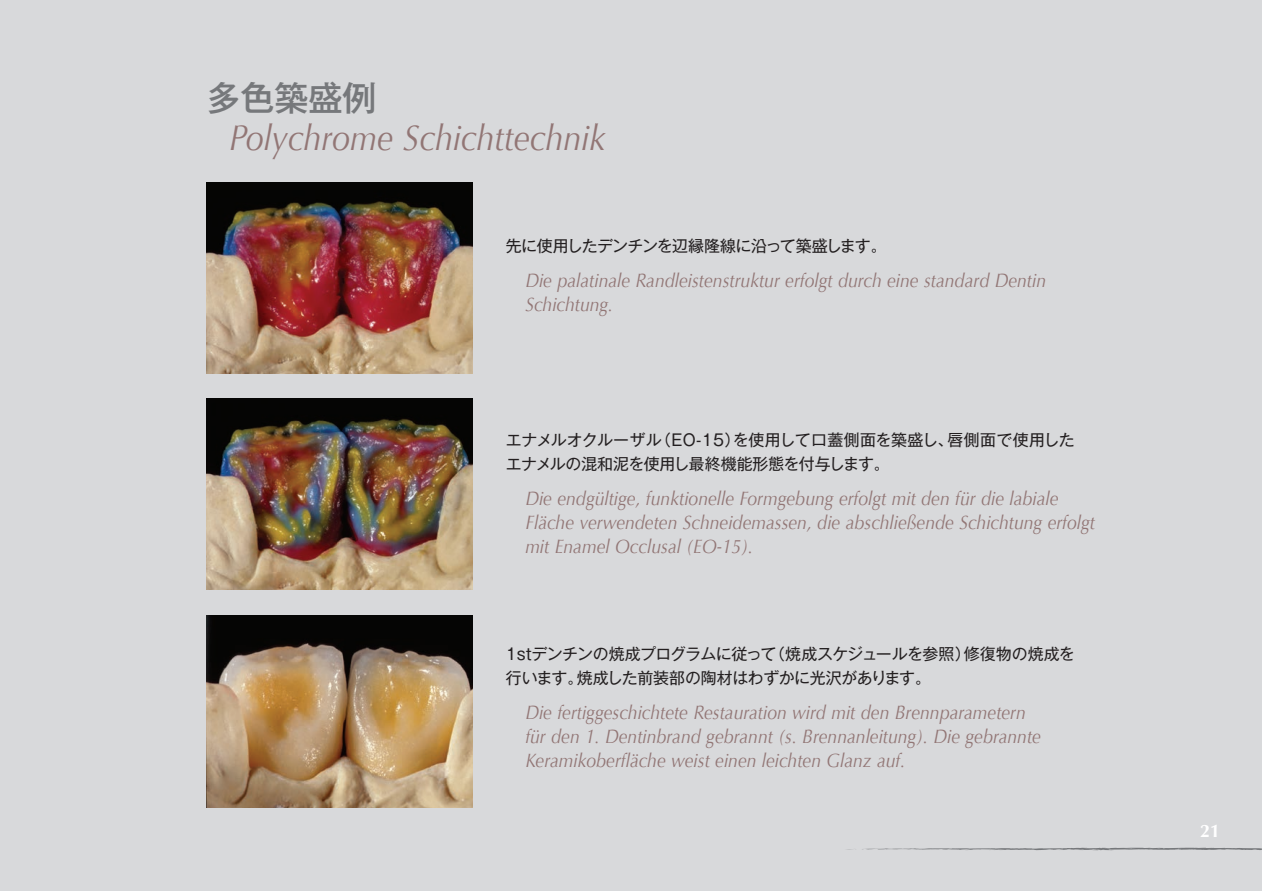
<style>
.page{position:relative;width:1262px;height:891px;background:#fff}
.page>*{position:absolute;margin:0;border:0;box-sizing:border-box;transform-origin:0 0}
.t1{font:italic 36px "Optima";color:#927675;scale:.9 1}
.t2{font:500 34.05px "Gothic MB101 Pr 6 N";color:#76787b}
.t3{font:italic 19.5px/24px "Optima";color:#927675;scale:.9 1}
.t4{font:700 18px "Optima";color:#fff}
.t5{font:15.9px/23.4px "Gothic MB101 Pr 6 N";letter-spacing:-.025em;color:#231f20}
.s1{font-size:36px}
</style>
<div class="page">
<div style="left:0;top:0;width:1262px;height:890px;background:#d8d9db"></div>
<svg style="left:847px;top:847px;width:415px;height:4px"></svg>
<img style="left:206px;top:616px;width:266px;height:191px">
<img style="left:206px;top:398px;width:266px;height:192px">
<img style="left:206px;top:182px;width:266px;height:191px">
<h2 class="t2" style="left:206px;top:70px;width:172px">多色築盛例</h2>
<h1 class="t1" style="left:229px;top:117px;width:420px">Polychrome Schichttechnik</h1>
<p class="t3" style="left:265px;top:139px;width:325px"><span class="s1">Titel Duits</span> (nur mit Basic Set)</p>
<p class="t5" style="left:506px;top:233px;width:382px">先に使用したデンチンを辺縁隆線に沿って築盛します。</p>
<p class="t3" style="left:525px;top:268px;width:580px">Die palatinale Randleistenstruktur erfolgt durch eine standard Dentin<br>Schichtung.</p>
<p class="t3" style="left:561px;top:287px;width:61px">tekst D</p>
<p class="t5" style="left:506px;top:427px;width:570px">エナメルオクルーザル（EO-15）を使用して口蓋側面を築盛し、唇側面で使用したエナメルの混和泥を使用し最終機能形態を付与します。</p>
<p class="t3" style="left:525px;top:486px;width:635px">Die endgültige, funktionelle Formgebung erfolgt mit den für die labiale<br>Fläche verwendeten Schneidemassen, die abschließende Schichtung erfolgt mit Enamel Occlusal (EO-15).</p>
<p class="t3" style="left:561px;top:503px;width:61px">tekst D</p>
<p class="t5" style="left:506px;top:641px;width:571px">1stデンチンの焼成プログラムに従って（焼成スケジュールを参照）修復物の焼成を行います。焼成した前装部の陶材はわずかに光沢があります。</p>
<p class="t3" style="left:525px;top:700px;width:574px">Die fertiggeschichtete Restauration wird mit den Brennparametern für den 1. Dentinbrand gebrannt (s. Brennanleitung). Die gebrannte<br>Keramikoberfläche weist einen leichten Glanz auf.</p>
<p class="t3" style="left:561px;top:720px;width:61px">tekst D</p>
<p class="t4" style="left:1200px;top:820px;width:22px">21</p>
</div>
